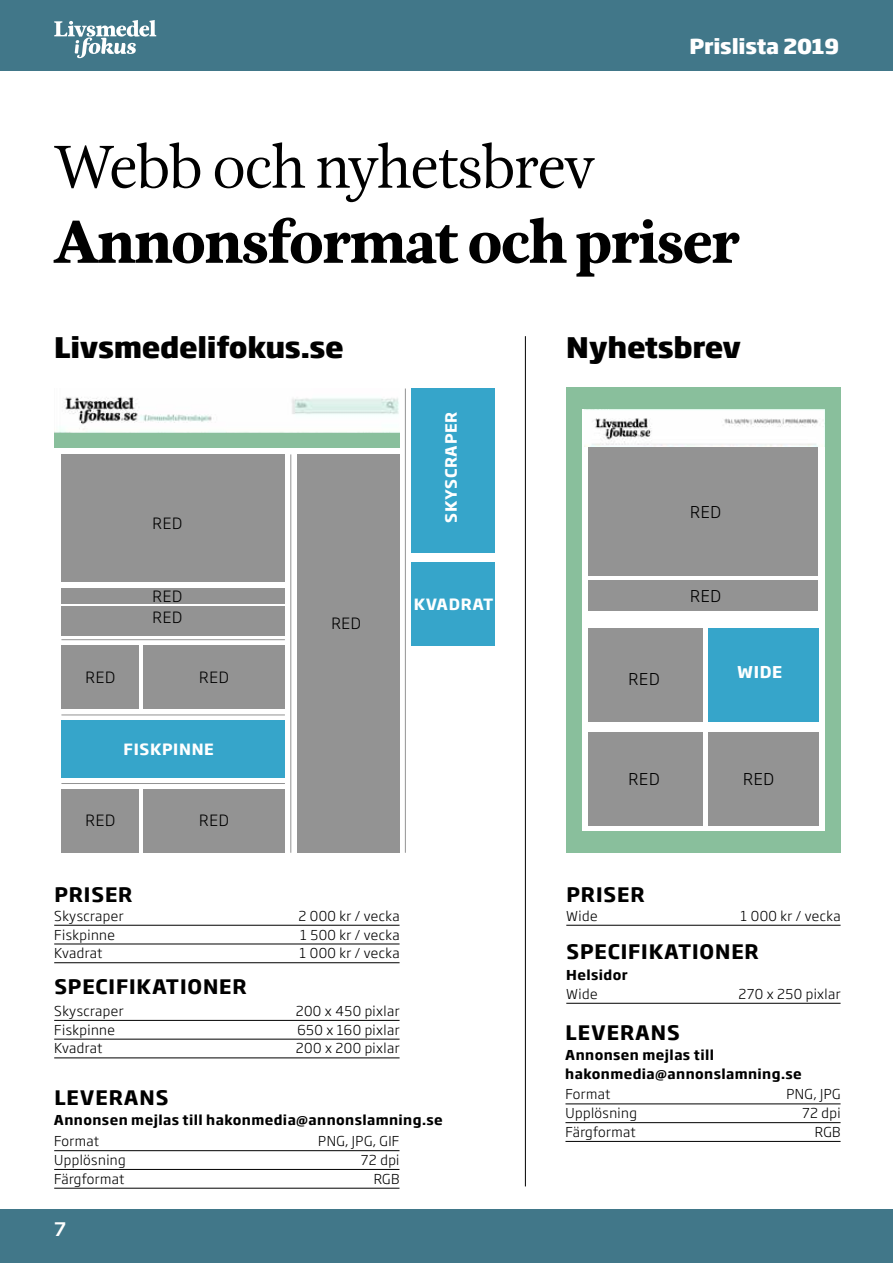
<style>
.page{position:relative;width:893px;height:1263px;background:#fff}
.page>*{position:absolute;margin:0;border:0;box-sizing:border-box;transform-origin:0 0}
.t1{font:800 62.85px "Nyte";letter-spacing:-.02em;color:#000}
.t2{font:300 62.85px "Nyte";letter-spacing:-.02em;color:#000}
.t3{font:800 28.05px "Soho Gothic Std";letter-spacing:-.01em;color:#000}
.t4{font:800 20.4px "Soho Gothic Std";letter-spacing:-.01em;color:#fff}
.t5{font:700 19.8px "Soho Gothic Std";letter-spacing:.045em;color:#000}
.t6{font:500 18.45px "Soho Gothic Std";color:#fff;scale:1.07 1}
.t7{font:300 16.05px "Soho Gothic Std";letter-spacing:.04em;color:#000}
.t8{font:700 16.05px "Soho Gothic Std";color:#fff}
.t9{font:700 15.3px "Soho Gothic Std";letter-spacing:.045em;color:#fff}
.t10{font:300 15.3px "Soho Gothic Std";letter-spacing:.04em;color:#000}
.t11{font:300 13.5px "Soho Gothic Std";letter-spacing:.03em;color:#000}
.t12{font:700 13.5px/18.8px "Soho Gothic Std";letter-spacing:.03em;color:#000}
.t13{font:300 13.5px "Soho Gothic Std";letter-spacing:.01em;color:#000}
</style>
<div class="page">
<div style="left:0;top:0;width:893px;height:71px;background:#417789"></div>
<div style="left:0;top:1209px;width:893px;height:54px;background:#417789"></div>
<svg style="left:54px;top:20px;width:102px;height:38px"></svg>
<img style="left:54px;top:396px;width:345px;height:37px">
<div style="left:54px;top:433px;width:345px;height:14px;background:#89bf9c"></div>
<div style="left:61px;top:454px;width:224px;height:128px;background:#939393"></div>
<div style="left:297px;top:454px;width:102px;height:399px;background:#939393"></div>
<div style="left:61px;top:606px;width:224px;height:29px;background:#939393"></div>
<div style="left:61px;top:589px;width:224px;height:15px;background:#939393"></div>
<div style="left:61px;top:646px;width:78px;height:63px;background:#939393"></div>
<div style="left:61px;top:789px;width:78px;height:64px;background:#939393"></div>
<div style="left:143px;top:646px;width:142px;height:63px;background:#939393"></div>
<div style="left:143px;top:789px;width:142px;height:64px;background:#939393"></div>
<hr style="left:61px;top:639px;width:224px;height:1px;background:#939393">
<hr style="left:61px;top:715px;width:224px;height:1px;background:#939393">
<hr style="left:291px;top:454px;width:1px;height:399px;background:#939393">
<hr style="left:405px;top:388px;width:1px;height:465px;background:#939393">
<hr style="left:61px;top:783px;width:224px;height:1px;background:#939393">
<div style="left:61px;top:721px;width:224px;height:57px;background:#36a5ca"></div>
<div style="left:411px;top:388px;width:83px;height:165px;background:#36a5ca"></div>
<div style="left:411px;top:562px;width:83px;height:84px;background:#36a5ca"></div>
<img style="left:585px;top:409px;width:240px;height:37px">
<div style="left:588px;top:447px;width:230px;height:129px;background:#939393"></div>
<div style="left:588px;top:580px;width:230px;height:31px;background:#939393"></div>
<div style="left:588px;top:628px;width:115px;height:93px;background:#939393"></div>
<div style="left:588px;top:732px;width:115px;height:93px;background:#939393"></div>
<div style="left:708px;top:732px;width:110px;height:93px;background:#939393"></div>
<div style="left:708px;top:628px;width:110px;height:93px;background:#36a5ca"></div>
<div style="left:566px;top:387px;width:15px;height:447px;background:#89bf9c"></div>
<div style="left:825px;top:387px;width:16px;height:447px;background:#89bf9c"></div>
<div style="left:581px;top:387px;width:252px;height:22px;background:#89bf9c"></div>
<div style="left:566px;top:831px;width:275px;height:22px;background:#89bf9c"></div>
<hr style="left:525px;top:336px;width:1px;height:850px;background:#000">
<hr style="left:54px;top:925px;width:346px;height:1px;background:#000">
<hr style="left:54px;top:944px;width:346px;height:1px;background:#000">
<hr style="left:54px;top:962px;width:346px;height:1px;background:#000">
<hr style="left:566px;top:925px;width:275px;height:1px;background:#000">
<hr style="left:54px;top:1020px;width:346px;height:1px;background:#000">
<hr style="left:54px;top:1039px;width:346px;height:1px;background:#000">
<hr style="left:54px;top:1058px;width:346px;height:1px;background:#000">
<hr style="left:566px;top:1003px;width:275px;height:1px;background:#000">
<hr style="left:54px;top:1150px;width:345px;height:1px;background:#000">
<hr style="left:54px;top:1169px;width:345px;height:1px;background:#000">
<hr style="left:54px;top:1188px;width:345px;height:1px;background:#000">
<hr style="left:565px;top:1104px;width:276px;height:1px;background:#000">
<hr style="left:565px;top:1122px;width:276px;height:1px;background:#000">
<hr style="left:565px;top:1141px;width:276px;height:1px;background:#000">
<h3 class="t4" style="left:689px;top:33px;width:151px">Prislista 2019</h3>
<h1 class="t2" style="left:54px;top:122px;width:542px">Webb och nyhetsbrev</h1>
<h1 class="t1" style="left:54px;top:197px;width:687px">Annonsformat och priser</h1>
<h2 class="t3" style="left:54px;top:329px;width:291px">Livsmedelifokus.se</h2>
<h2 class="t3" style="left:566px;top:329px;width:176px">Nyhetsbrev</h2>
<p class="t10" style="left:152px;top:513px;width:31px">RED</p>
<p class="t10" style="left:86px;top:667px;width:31px">RED</p>
<p class="t10" style="left:152px;top:587px;width:31px">RED</p>
<p class="t10" style="left:152px;top:608px;width:31px">RED</p>
<p class="t10" style="left:199px;top:667px;width:31px">RED</p>
<p class="t9" style="left:124px;top:740px;width:92px">FISKPINNE</p>
<p class="t10" style="left:86px;top:811px;width:31px">RED</p>
<p class="t10" style="left:199px;top:811px;width:31px">RED</p>
<p class="t10" style="left:331px;top:614px;width:31px">RED</p>
<p class="t9" style="left:441px;top:523px;width:112px;rotate:-90deg">SKYSCRAPER</p>
<p class="t9" style="left:414px;top:594px;width:81px">KVADRAT</p>
<p class="t7" style="left:690px;top:502px;width:33px">RED</p>
<p class="t7" style="left:629px;top:669px;width:33px">RED</p>
<p class="t7" style="left:690px;top:586px;width:33px">RED</p>
<p class="t8" style="left:737px;top:662px;width:47px">WIDE</p>
<p class="t7" style="left:629px;top:769px;width:33px">RED</p>
<p class="t7" style="left:743px;top:769px;width:33px">RED</p>
<h3 class="t5" style="left:54px;top:882px;width:80px">PRISER</h3>
<h3 class="t5" style="left:566px;top:882px;width:80px">PRISER</h3>
<p class="t11" style="left:54px;top:907px;width:71px">Skyscraper</p>
<p class="t11" style="left:298px;top:907px;width:103px">2 000 kr / vecka</p>
<p class="t11" style="left:54px;top:926px;width:62px">Fiskpinne</p>
<p class="t11" style="left:300px;top:926px;width:101px">1 500 kr / vecka</p>
<p class="t13" style="left:54px;top:945px;width:50px">Kvadrat</p>
<p class="t11" style="left:300px;top:945px;width:102px">1 000 kr / vecka</p>
<h3 class="t5" style="left:54px;top:973px;width:194px">SPECIFIKATIONER</h3>
<p class="t11" style="left:54px;top:1002px;width:71px">Skyscraper</p>
<p class="t11" style="left:296px;top:1002px;width:105px">200 x 450 pixlar</p>
<p class="t11" style="left:54px;top:1021px;width:62px">Fiskpinne</p>
<p class="t11" style="left:297px;top:1021px;width:104px">650 x 160 pixlar</p>
<p class="t13" style="left:54px;top:1040px;width:50px">Kvadrat</p>
<p class="t11" style="left:296px;top:1040px;width:105px">200 x 200 pixlar</p>
<h3 class="t5" style="left:54px;top:1085px;width:116px">LEVERANS</h3>
<p class="t12" style="left:54px;top:1111px;width:390px">Annonsen mejlas till hakonmedia@annonslamning.se</p>
<p class="t11" style="left:54px;top:1133px;width:46px">Format</p>
<p class="t11" style="left:318px;top:1133px;width:83px">PNG, JPG, GIF</p>
<p class="t11" style="left:54px;top:1151px;width:73px">Upplösning</p>
<p class="t11" style="left:361px;top:1151px;width:40px">72 dpi</p>
<p class="t11" style="left:54px;top:1170px;width:72px">Färgformat</p>
<p class="t11" style="left:374px;top:1170px;width:27px">RGB</p>
<h3 class="t6" style="left:54px;top:1217px;width:13px">7</h3>
<p class="t11" style="left:566px;top:907px;width:33px">Wide</p>
<p class="t11" style="left:741px;top:907px;width:102px">1 000 kr / vecka</p>
<h3 class="t5" style="left:566px;top:939px;width:194px">SPECIFIKATIONER</h3>
<p class="t12" style="left:566px;top:966px;width:63px">Helsidor</p>
<p class="t11" style="left:566px;top:985px;width:33px">Wide</p>
<p class="t11" style="left:738px;top:985px;width:104px">270 x 250 pixlar</p>
<h3 class="t5" style="left:566px;top:1020px;width:116px">LEVERANS</h3>
<p class="t12" style="left:565px;top:1046px;width:238px">Annonsen mejlas till hakonmedia@annonslamning.se</p>
<p class="t11" style="left:565px;top:1086px;width:46px">Format</p>
<p class="t11" style="left:786px;top:1086px;width:56px">PNG, JPG</p>
<p class="t11" style="left:565px;top:1105px;width:73px">Upplösning</p>
<p class="t11" style="left:802px;top:1105px;width:40px">72 dpi</p>
<p class="t11" style="left:565px;top:1123px;width:72px">Färgformat</p>
<p class="t11" style="left:815px;top:1123px;width:27px">RGB</p>
</div>
